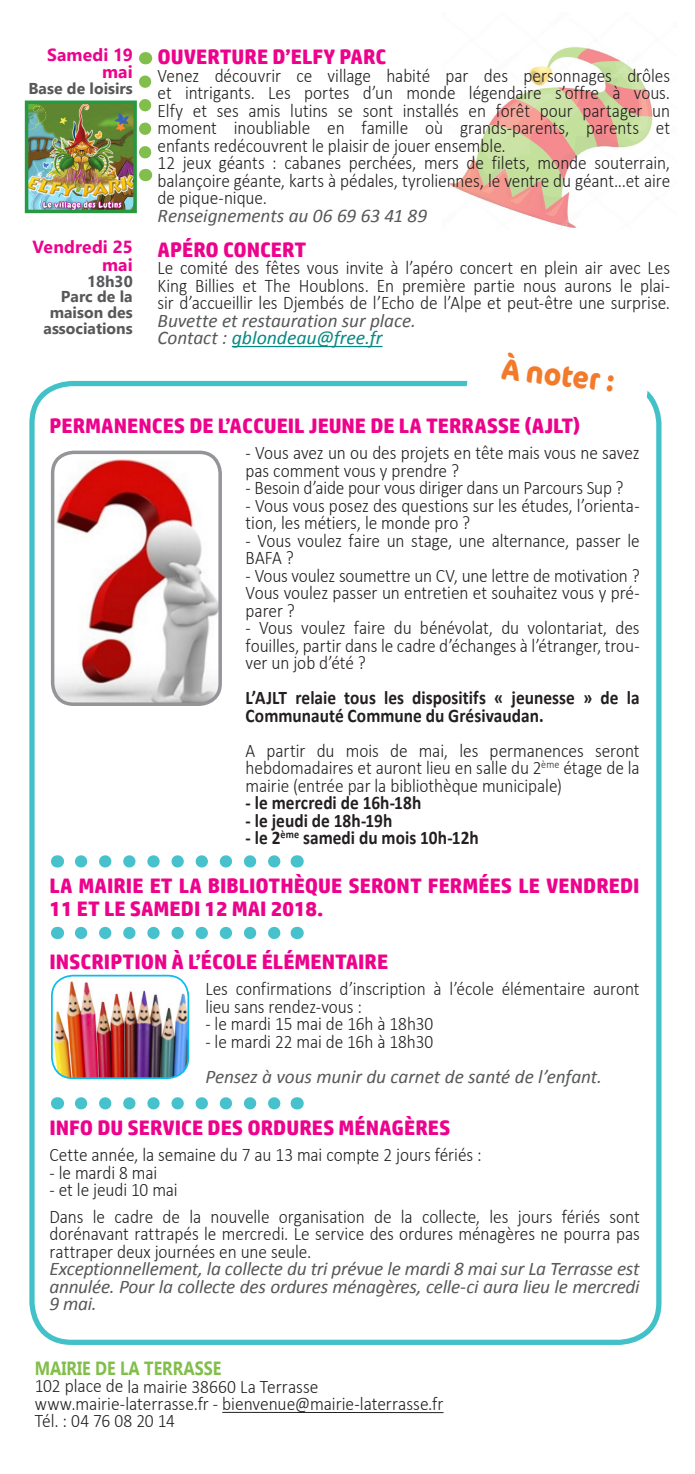
<style>
.page{position:relative;width:695px;height:1474px;background:#fff}
.page>*{position:absolute;margin:0;border:0;box-sizing:border-box;transform-origin:0 0}
.t1{font:700 29.75px "Cocon Pro";color:#f47a2b;scale:.9 1}
.t2{font:700 21px/22.8px "HP Simplified";color:#ed028c}
.t3{font:300 19.25px/17.5px "Calibri";letter-spacing:-.005em;color:#231f20;scale:.9 1}
.t4{font:italic 19.25px/17.5px "Calibri";letter-spacing:-.005em;color:#57585a}
.t5{font:700 19.25px/17.5px "Calibri";color:#231f20;scale:.9 1}
.t6{font:300 19.07px/17.3px "Calibri";letter-spacing:-.005em;color:#231f20;scale:.92 1}
.t7{font:700 19.07px "Gadugi";color:#82be4b;scale:.84 1}
.t8{font:700 17.5px/17.5px "Gadugi";letter-spacing:.01em;color:#ed028c;text-align:right}
.t9{font:700 15.75px/15.8px "Gadugi";color:#57585a;text-align:right}
.s1{color:#068a82}
</style>
<div class="page">
<img style="left:449px;top:46px;width:204px;height:182px">
<svg style="left:139px;top:82px;width:12px;height:77px"></svg>
<svg style="left:145px;top:52px;width:1px;height:12px"></svg>
<svg style="left:145px;top:169px;width:1px;height:12px"></svg>
<hr style="left:232px;top:346px;width:150px;height:1px;background:#068a82">
<hr style="left:222px;top:1411px;width:221px;height:1px;background:#231f20">
<div style="left:29px;top:381px;width:632px;height:963px;border:5px solid #42c1c8;border-radius:40px"></div>
<svg style="left:81px;top:855px;width:200px;height:12px"></svg>
<svg style="left:57px;top:855px;width:1px;height:12px"></svg>
<svg style="left:296px;top:855px;width:1px;height:12px"></svg>
<svg style="left:81px;top:926px;width:200px;height:13px"></svg>
<svg style="left:57px;top:926px;width:1px;height:13px"></svg>
<svg style="left:296px;top:926px;width:1px;height:13px"></svg>
<svg style="left:81px;top:1097px;width:200px;height:12px"></svg>
<svg style="left:57px;top:1097px;width:1px;height:12px"></svg>
<svg style="left:296px;top:1097px;width:1px;height:12px"></svg>
<svg style="left:466px;top:380px;width:184px;height:22px"></svg>
<img style="left:56px;top:455px;width:161px;height:246px">
<div style="left:51px;top:450px;width:171px;height:256px;border:4px solid #939598;border-radius:21px"></div>
<img style="left:52px;top:977px;width:136px;height:101px">
<div style="left:51px;top:974px;width:138px;height:105px;border:2px solid #0abeec;border-radius:21px"></div>
<img style="left:30px;top:105px;width:102px;height:103px">
<div style="left:25px;top:100px;width:112px;height:113px;border:4px solid #289942"></div>
<p class="t8" style="left:47px;top:46px;width:87px">Samedi 19 mai</p>
<p class="t9" style="left:29px;top:80px;width:106px">Base de loisirs</p>
<p class="t8" style="left:33px;top:238px;width:102px">Vendredi 25 mai</p>
<p class="t9" style="left:44px;top:273px;width:91px">18h30<br>Parc de la maison des associations</p>
<p class="t2" style="left:158px;top:45px;width:230px">OUVERTURE D’ELFY PARC</p>
<p class="t3" style="left:158px;top:66px;width:571px">Venez découvrir ce village habité par des personnages drôles et intrigants. Les portes d’un monde légendaire s’offre à vous.<br>Elfy et ses amis lutins se sont installés en forêt pour partager un moment inoubliable en famille où grands-parents, parents et enfants redécouvrent le plaisir de jouer ensemble.<br>12 jeux géants : cabanes perchées, mers de filets, monde souterrain, balançoire géante, karts à pédales, tyroliennes, le ventre du géant...et aire de pique-nique.</p>
<p class="t4" style="left:158px;top:206px;width:271px">Renseignements au 06 69 63 41 89</p>
<p class="t2" style="left:158px;top:238px;width:150px">APÉRO CONCERT</p>
<p class="t3" style="left:158px;top:259px;width:571px;text-align:justify">Le comité des fêtes vous invite à l’apéro concert en plein air avec Les King Billies et The Houblons. En première partie nous aurons le plai&shy;sir d’accueillir les Djembés de l’Echo de l’Alpe et peut-être une surprise.</p>
<p class="t4" style="left:158px;top:311px;width:260px">Buvette et restauration sur place.<br>Contact : <span class="s1">gblondeau@free.fr</span></p>
<h1 class="t1" style="left:505px;top:348px;width:128px;rotate:7deg">À noter :</h1>
<p class="t2" style="left:49px;top:414px;width:532px">PERMANENCES DE L’ACCUEIL JEUNE DE LA TERRASSE (AJLT)</p>
<p class="t3" style="left:245px;top:444px;width:439px">- Vous avez un ou des projets en tête mais vous ne savez pas comment vous y prendre ?</p>
<p class="t3" style="left:245px;top:479px;width:421px">- Besoin d’aide pour vous diriger dans un Parcours Sup ?</p>
<p class="t3" style="left:245px;top:496px;width:439px">- Vous vous posez des questions sur les études, l’orienta&shy;tion, les métiers, le monde pro ?</p>
<p class="t3" style="left:245px;top:531px;width:439px">- Vous voulez faire un stage, une alternance, passer le<br>BAFA ?</p>
<p class="t3" style="left:245px;top:566px;width:439px;text-align:justify">- Vous voulez soumettre un CV, une lettre de motivation ?<br>Vous voulez passer un entretien et souhaitez vous y pré&shy;parer ?</p>
<p class="t3" style="left:245px;top:619px;width:439px;text-align:justify">- Vous voulez faire du bénévolat, du volontariat, des fouilles, partir dans le cadre d’échanges à l’étranger, trou&shy;ver un job d’été ?</p>
<p class="t5" style="left:245px;top:689px;width:439px">L’AJLT relaie tous les dispositifs « jeunesse » de la<br>Communauté Commune du Grésivaudan.</p>
<p class="t3" style="left:245px;top:741px;width:439px;text-align:justify">A partir du mois de mai, les permanences seront hebdomadaires et auront lieu en salle du 2<sup>ème</sup> étage de la mairie (entrée par la bibliothèque municipale)</p>
<p class="t5" style="left:245px;top:794px;width:197px">- le mercredi de 16h-18h</p>
<p class="t5" style="left:245px;top:811px;width:165px">- le jeudi de 18h-19h</p>
<p class="t5" style="left:245px;top:829px;width:260px">- le 2<sup>ème</sup> samedi du mois 10h-12h</p>
<p class="t2" style="left:49px;top:874px;width:591px">LA MAIRIE ET LA BIBLIOTHÈQUE SERONT FERMÉES LE VENDREDI<br>11 ET LE SAMEDI 12 MAI 2018.</p>
<p class="t2" style="left:49px;top:949px;width:340px">INSCRIPTION À L’ÉCOLE ÉLÉMENTAIRE</p>
<p class="t3" style="left:205px;top:979px;width:484px">Les confirmations d’inscription à l’école élémentaire auront lieu sans rendez-vous :</p>
<p class="t3" style="left:205px;top:1014px;width:255px">- le mardi 15 mai de 16h à 18h30</p>
<p class="t3" style="left:205px;top:1032px;width:254px">- le mardi 22 mai de 16h à 18h30</p>
<p class="t4" style="left:205px;top:1066px;width:398px">Pensez à vous munir du carnet de santé de l’enfant.</p>
<p class="t2" style="left:49px;top:1116px;width:402px">INFO DU SERVICE DES ORDURES MÉNAGÈRES</p>
<p class="t3" style="left:49px;top:1145px;width:481px">Cette année, la semaine du 7 au 13 mai compte 2 jours fériés :</p>
<p class="t3" style="left:49px;top:1163px;width:121px">- le mardi 8 mai</p>
<p class="t3" style="left:49px;top:1176px;width:657px;line-height:26.2px">- et le jeudi 10 mai<br>Dans le cadre de la nouvelle organisation de la collecte, les jours fériés sont</p>
<p class="t3" style="left:49px;top:1224px;width:657px">dorénavant rattrapés le mercredi. Le service des ordures ménagères ne pourra pas rattraper deux journées en une seule.</p>
<p class="t4" style="left:49px;top:1259px;width:591px;text-align:justify">Exceptionnellement, la collecte du tri prévue le mardi 8 mai sur La Terrasse est annulée. Pour la collecte des ordures ménagères, celle-ci aura lieu le mercredi 9 mai.</p>
<p class="t7" style="left:35px;top:1356px;width:224px">MAIRIE DE LA TERRASSE</p>
<p class="t6" style="left:35px;top:1377px;width:446px">102 place de la mairie 38660 La Terrasse www.mairie-laterrasse.fr - bienvenue@mairie-laterrasse.fr<br>Tél. : 04 76 08 20 14</p>
</div>
